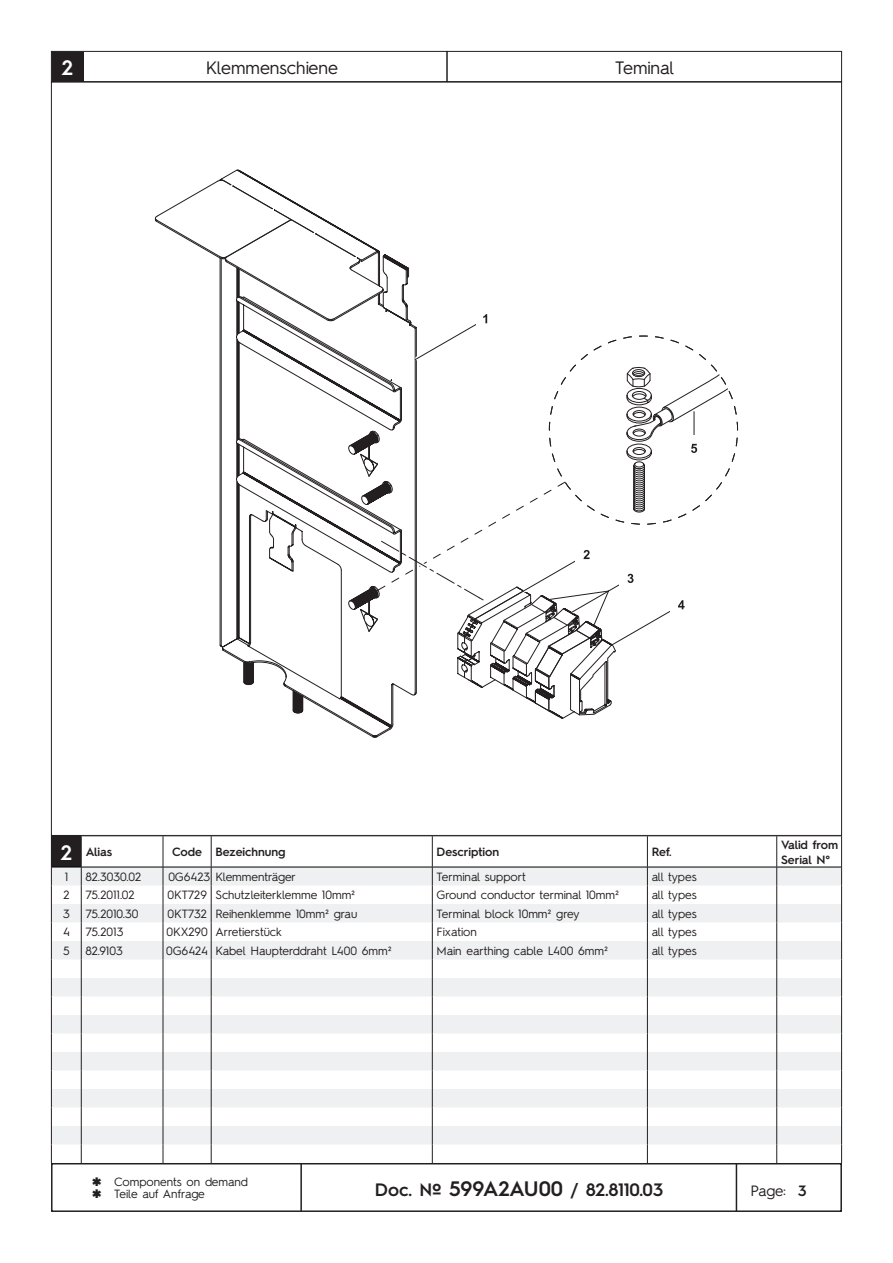
<style>
.page{position:relative;width:893px;height:1263px;background:#fff}
.page>*{position:absolute;margin:0;border:0;box-sizing:border-box;transform-origin:0 0}
.t1{font:600 21px "Hurme Geometric Sans 2";color:#fff}
.t2{font:600 18px "Hurme Geometric Sans 2";letter-spacing:-.015em;color:#231f20}
.t3{font:18px "Hurme Geometric Sans 2";color:#231f20}
.t4{font:15px "Hurme Geometric Sans 2";color:#231f20}
.t5{font:12px/12px "Hurme Geometric Sans 2";color:#231f20}
.t6{font:600 12px/14.4px "Hurme Geometric Sans 2";color:#231f20}
.s1{font-size:21px;color:#fff}
.s2{font-size:21px}
.s3{font-weight:600}
</style>
<div class="page">
<div style="left:51px;top:1163px;width:791px;height:49px;border:2px solid #231f20"></div>
<hr style="left:736px;top:1164px;width:1px;height:47px;background:#231f20">
<hr style="left:300px;top:1164px;width:2px;height:47px;background:#231f20">
<div style="left:51px;top:51px;width:396px;height:31px;border:1px solid #231f20"></div>
<svg style="left:155px;top:170px;width:239px;height:567px"></svg>
<svg style="left:220px;top:252px;width:190px;height:473px"></svg>
<svg style="left:236px;top:296px;width:501px;height:423px"></svg>
<div style="left:52px;top:52px;width:31px;height:29px;background:#231f20"></div>
<div style="left:52px;top:52px;width:32px;height:30px;border:1px solid #231f20"></div>
<div style="left:447px;top:51px;width:395px;height:31px;border:1px solid #231f20"></div>
<hr style="left:51px;top:835px;width:30px;height:1px;background:#231f20">
<hr style="left:81px;top:835px;width:82px;height:1px;background:#231f20">
<hr style="left:163px;top:835px;width:48px;height:1px;background:#231f20">
<hr style="left:211px;top:835px;width:221px;height:1px;background:#231f20">
<hr style="left:432px;top:835px;width:215px;height:1px;background:#231f20">
<hr style="left:647px;top:835px;width:130px;height:1px;background:#231f20">
<hr style="left:777px;top:835px;width:65px;height:1px;background:#231f20">
<svg style="left:51px;top:836px;width:791px;height:327px"></svg>
<hr style="left:81px;top:836px;width:1px;height:31px;background:#231f20">
<hr style="left:163px;top:836px;width:1px;height:31px;background:#231f20">
<hr style="left:211px;top:836px;width:1px;height:31px;background:#231f20">
<hr style="left:432px;top:836px;width:1px;height:31px;background:#231f20">
<hr style="left:647px;top:836px;width:1px;height:31px;background:#231f20">
<hr style="left:776px;top:836px;width:1px;height:31px;background:#231f20">
<h1 class="t1" style="left:62px;top:53px;width:13px">2</h1>
<h2 class="t3" style="left:206px;top:55px;width:134px">Klemmenschiene</h2>
<h2 class="t3" style="left:615px;top:55px;width:61px">Teminal</h2>
<p class="t6" style="left:61px;top:844px;width:53px"><span class="s1">2</span> Alias</p>
<p class="t6" style="left:172px;top:844px;width:115px">Code Bezeichnung</p>
<p class="t6" style="left:437px;top:844px;width:64px">Description</p>
<p class="t6" style="left:652px;top:844px;width:21px">Ref.</p>
<p class="t6" style="left:781px;top:837px;width:59px">Valid from<br>Serial N°</p>
<p class="t5" style="left:65px;top:870px;width:5px">1</p>
<p class="t5" style="left:86px;top:870px;width:57px">82.3030.02</p>
<p class="t5" style="left:168px;top:870px;width:129px">0G6423 Klemmenträger</p>
<p class="t5" style="left:437px;top:870px;width:91px">Terminal support</p>
<p class="t5" style="left:652px;top:870px;width:47px">all types</p>
<p class="t5" style="left:63px;top:888px;width:8px">2</p>
<p class="t5" style="left:86px;top:888px;width:51px">75.2011.02</p>
<p class="t5" style="left:167px;top:888px;width:189px">0KT729 Schutzleiterklemme 10mm²</p>
<p class="t5" style="left:437px;top:888px;width:184px">Ground conductor terminal 10mm²</p>
<p class="t5" style="left:652px;top:888px;width:47px">all types</p>
<p class="t5" style="left:63px;top:907px;width:8px">3</p>
<p class="t5" style="left:86px;top:907px;width:54px">75.2010.30</p>
<p class="t5" style="left:167px;top:907px;width:191px">0KT732 Reihenklemme 10mm² grau</p>
<p class="t5" style="left:437px;top:907px;width:145px">Terminal block 10mm² grey</p>
<p class="t5" style="left:652px;top:907px;width:47px">all types</p>
<p class="t5" style="left:63px;top:925px;width:8px">4</p>
<p class="t5" style="left:86px;top:925px;width:39px">75.2013</p>
<p class="t5" style="left:166px;top:925px;width:117px">0KX290 Arretierstück</p>
<p class="t5" style="left:437px;top:925px;width:42px">Fixation</p>
<p class="t5" style="left:652px;top:925px;width:47px">all types</p>
<p class="t5" style="left:63px;top:944px;width:8px">5</p>
<p class="t5" style="left:86px;top:944px;width:39px">82.9103</p>
<p class="t5" style="left:166px;top:944px;width:227px">0G6424 Kabel Haupterddraht L400 6mm²</p>
<p class="t5" style="left:437px;top:944px;width:173px">Main earthing cable L400 6mm²</p>
<p class="t5" style="left:652px;top:944px;width:47px">all types</p>
<p class="t5" style="left:114px;top:1175px;width:135px">Components on demand<br>Teile auf Anfrage</p>
<h2 class="t2" style="left:375px;top:1177px;width:290px">Doc. № <span class="s2">599A2AU00</span> / 82.8110.03</h2>
<p class="t4" style="left:751px;top:1180px;width:57px">Page: <span class="s3">3</span></p>
</div>
